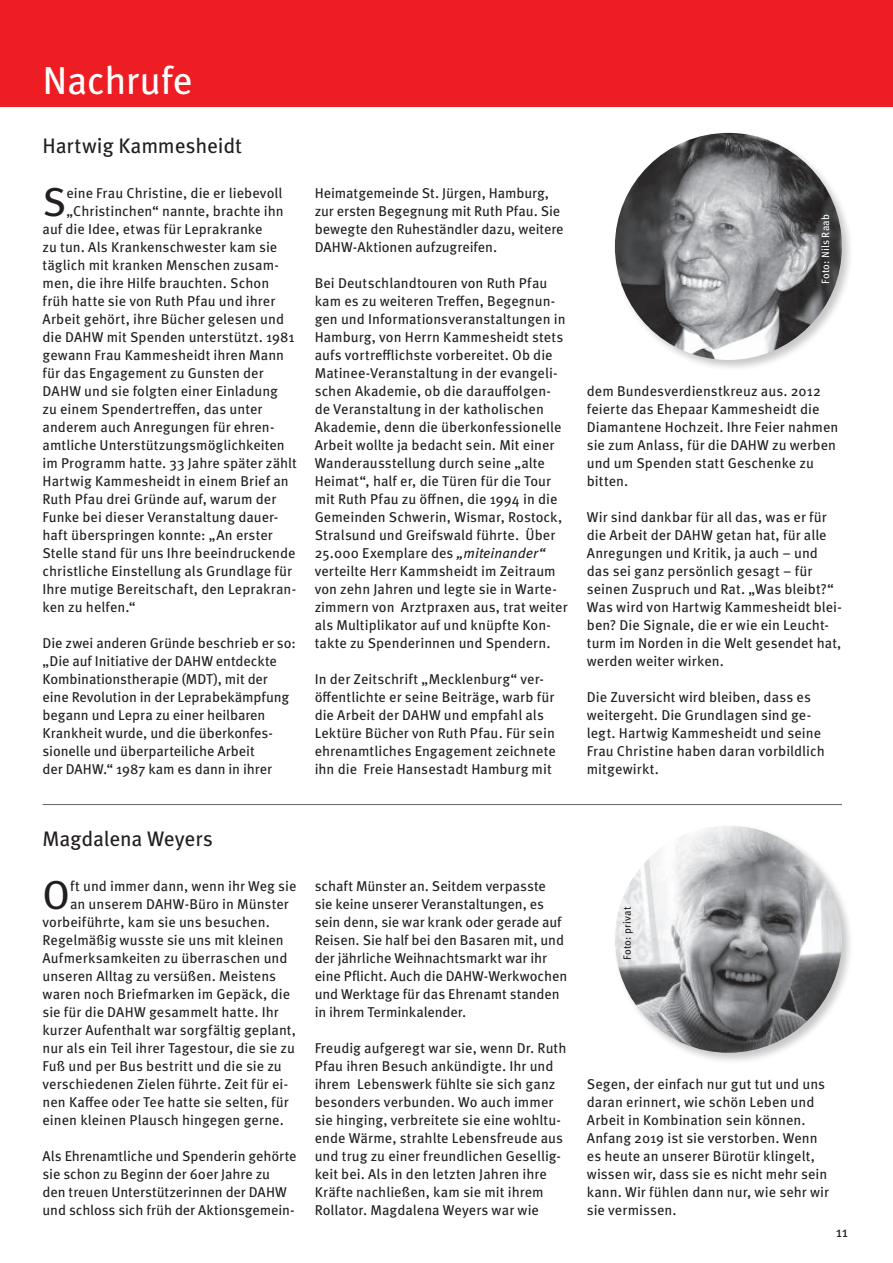
<style>
.page{position:relative;width:893px;height:1263px;background:#fff}
.page>*{position:absolute;margin:0;border:0;box-sizing:border-box;transform-origin:0 0}
.t1{font:40.35px "Meta OT";color:#231f20}
.t2{font:39px "Meta OT";letter-spacing:-.01em;color:#fff}
.t3{font:21px "Meta OT";letter-spacing:-.01em;color:#231f20}
.t4{font:14.25px/18px "Meta OT";letter-spacing:.005em;color:#231f20}
.t5{font:10.5px "Meta OT";letter-spacing:.02em;color:#fff}
.t6{font:10.5px "Meta OT";letter-spacing:.02em;color:#231f20}
.s1{font-style:italic}
</style>
<div class="page">
<div style="left:0;top:0;width:893px;height:106px;background:#ee1d23"></div>
<hr style="left:43px;top:804px;width:799px;height:1px;background:#636366">
<div style="left:612px;top:823px;width:241px;height:241px;background:#231f20;opacity:.25"></div>
<img style="left:615px;top:826px;width:227px;height:227px;border-radius:114px">
<div style="left:612px;top:130px;width:241px;height:241px;background:#231f20;opacity:.25"></div>
<img style="left:615px;top:133px;width:227px;height:227px;border-radius:114px">
<h2 class="t2" style="left:43px;top:55px;width:152px">Nachrufe</h2>
<h3 class="t3" style="left:43px;top:132px;width:201px">Hartwig Kammesheidt</h3>
<h1 class="t1" style="left:43px;top:176px;width:25px">S</h1>
<p class="t4" style="left:66px;top:185px;width:217px">eine Frau Christine, die er liebevoll</p>
<p class="t4" style="left:66px;top:203px;width:219px">„Christinchen“ nannte, brachte ihn</p>
<p class="t4" style="left:43px;top:221px;width:222px">auf die Idee, etwas für Leprakranke</p>
<p class="t4" style="left:43px;top:238px;width:236px">zu tun. Als Krankenschwester kam sie</p>
<p class="t4" style="left:43px;top:256px;width:238px">täglich mit kranken Menschen zusam-</p>
<p class="t4" style="left:43px;top:274px;width:228px">men, die ihre Hilfe brauchten. Schon</p>
<p class="t4" style="left:43px;top:292px;width:234px">früh hatte sie von Ruth Pfau und ihrer</p>
<p class="t4" style="left:43px;top:310px;width:243px">Arbeit gehört, ihre Bücher gelesen und</p>
<p class="t4" style="left:43px;top:328px;width:253px">die DAHW mit Spenden unterstützt. 1981</p>
<p class="t4" style="left:43px;top:346px;width:243px">gewann Frau Kammesheidt ihren Mann</p>
<p class="t4" style="left:43px;top:364px;width:223px">für das Engagement zu Gunsten der</p>
<p class="t4" style="left:43px;top:382px;width:237px">DAHW und sie folgten einer Einladung</p>
<p class="t4" style="left:43px;top:400px;width:221px">zu einem Spendertreffen, das unter</p>
<p class="t4" style="left:43px;top:418px;width:233px">anderem auch Anregungen für ehren-</p>
<p class="t4" style="left:43px;top:436px;width:244px">amtliche Unterstützungsmöglichkeiten</p>
<p class="t4" style="left:43px;top:454px;width:256px">im Programm hatte. 33 Jahre später zählt</p>
<p class="t4" style="left:43px;top:472px;width:248px">Hartwig Kammesheidt in einem Brief an</p>
<p class="t4" style="left:43px;top:490px;width:235px">Ruth Pfau drei Gründe auf, warum der</p>
<p class="t4" style="left:43px;top:508px;width:237px">Funke bei dieser Veranstaltung dauer-</p>
<p class="t4" style="left:43px;top:526px;width:232px">haft überspringen konnte: „An erster</p>
<p class="t4" style="left:43px;top:544px;width:255px">Stelle stand für uns Ihre beeindruckende</p>
<p class="t4" style="left:43px;top:562px;width:251px">christliche Einstellung als Grundlage für</p>
<p class="t4" style="left:43px;top:580px;width:255px">Ihre mutige Bereitschaft, den Leprakran-</p>
<p class="t4" style="left:43px;top:598px;width:95px">ken zu helfen.“</p>
<p class="t4" style="left:43px;top:634px;width:255px">Die zwei anderen Gründe beschrieb er so: „Die auf Initiative der DAHW entdeckte Kombinationstherapie (MDT), mit der eine Revolution in der Leprabekämpfung begann und Lepra zu einer heilbaren Krankheit wurde, und die überkonfes&shy;sionelle und überparteiliche Arbeit<br>der DAHW.“ 1987 kam es dann in ihrer</p>
<p class="t4" style="left:315px;top:184px;width:250px">Heimatgemeinde St. Jürgen, Hamburg, zur ersten Begegnung mit Ruth Pfau. Sie bewegte den Ruheständler dazu, weitere DAHW-Aktionen aufzugreifen.</p>
<p class="t4" style="left:315px;top:274px;width:254px">Bei Deutschlandtouren von Ruth Pfau kam es zu weiteren Treffen, Begegnun&shy;gen und Informationsveranstaltungen in Hamburg, von Herrn Kammesheidt stets aufs vortrefflichste vorbereitet. Ob die Matinee-Veranstaltung in der evangeli&shy;schen Akademie, ob die darauffolgen&shy;de Veranstaltung in der katholischen Akademie, denn die überkonfessionelle Arbeit wollte ja bedacht sein. Mit einer Wanderausstellung durch seine „alte Heimat“, half er, die Türen für die Tour mit Ruth Pfau zu öffnen, die 1994 in die Gemeinden Schwerin, Wismar, Rostock, Stralsund und Greifswald führte. Über 25.000 Exemplare des <span class="s1">„miteinander“ </span>verteilte Herr Kammsheidt im Zeitraum von zehn Jahren und legte sie in Warte&shy;zimmern von Arztpraxen aus, trat weiter als Multiplikator auf und knüpfte Kon&shy;takte zu Spenderinnen und Spendern.</p>
<p class="t4" style="left:315px;top:670px;width:243px">In der Zeitschrift „Mecklenburg“ ver&shy;öffentlichte er seine Beiträge, warb für die Arbeit der DAHW und empfahl als Lektüre Bücher von Ruth Pfau. Für sein ehrenamtliches Engagement zeichnete ihn die Freie Hansestadt Hamburg mit</p>
<p class="t5" style="left:819px;top:284px;width:71px;rotate:-90deg">Foto: Nils Raab</p>
<p class="t4" style="left:587px;top:382px;width:253px">dem Bundesverdienstkreuz aus. 2012 feierte das Ehepaar Kammesheidt die<br>Diamantene Hochzeit. Ihre Feier nahmen sie zum Anlass, für die DAHW zu werben und um Spenden statt Geschenke zu bitten.</p>
<p class="t4" style="left:587px;top:508px;width:256px">Wir sind dankbar für all das, was er für die Arbeit der DAHW getan hat, für alle Anregungen und Kritik, ja auch – und das sei ganz persönlich gesagt – für seinen Zuspruch und Rat. „Was bleibt?“ Was wird von Hartwig Kammesheidt blei&shy;ben? Die Signale, die er wie ein Leucht&shy;turm im Norden in die Welt gesendet hat, werden weiter wirken.</p>
<p class="t4" style="left:587px;top:688px;width:240px">Die Zuversicht wird bleiben, dass es weitergeht. Die Grundlagen sind ge&shy;legt. Hartwig Kammesheidt und seine<br>Frau Christine haben daran vorbildlich mitgewirkt.</p>
<h3 class="t3" style="left:43px;top:825px;width:172px">Magdalena Weyers</h3>
<h1 class="t1" style="left:43px;top:869px;width:29px">O</h1>
<p class="t4" style="left:70px;top:878px;width:228px">ft und immer dann, wenn ihr Weg sie</p>
<p class="t4" style="left:70px;top:896px;width:220px">an unserem DAHW-Büro in Münster</p>
<p class="t4" style="left:43px;top:913px;width:229px">vorbeiführte, kam sie uns besuchen.</p>
<p class="t4" style="left:43px;top:931px;width:243px">Regelmäßig wusste sie uns mit kleinen</p>
<p class="t4" style="left:43px;top:949px;width:246px">Aufmerksamkeiten zu überraschen und</p>
<p class="t4" style="left:43px;top:967px;width:235px">unseren Alltag zu versüßen. Meistens</p>
<p class="t4" style="left:43px;top:985px;width:249px">waren noch Briefmarken im Gepäck, die</p>
<p class="t4" style="left:43px;top:1003px;width:238px">sie für die DAHW gesammelt hatte. Ihr</p>
<p class="t4" style="left:43px;top:1021px;width:255px">kurzer Aufenthalt war sorgfältig geplant,</p>
<p class="t4" style="left:43px;top:1039px;width:254px">nur als ein Teil ihrer Tagestour, die sie zu</p>
<p class="t4" style="left:43px;top:1057px;width:241px">Fuß und per Bus bestritt und die sie zu</p>
<p class="t4" style="left:43px;top:1075px;width:247px">verschiedenen Zielen führte. Zeit für ei-</p>
<p class="t4" style="left:43px;top:1093px;width:248px">nen Kaffee oder Tee hatte sie selten, für</p>
<p class="t4" style="left:43px;top:1111px;width:243px">einen kleinen Plausch hingegen gerne.</p>
<p class="t4" style="left:43px;top:1147px;width:256px">Als Ehrenamtliche und Spenderin gehörte sie schon zu Beginn der 60er Jahre zu den treuen Unterstützerinnen der DAHW und schloss sich früh der Aktionsgemein-</p>
<p class="t4" style="left:315px;top:877px;width:254px">schaft Münster an. Seitdem verpasste sie keine unserer Veranstaltungen, es sein denn, sie war krank oder gerade auf Reisen. Sie half bei den Basaren mit, und der jährliche Weihnachtsmarkt war ihr eine Pflicht. Auch die DAHW-Werkwochen und Werktage für das Ehrenamt standen in ihrem Terminkalender.</p>
<p class="t4" style="left:315px;top:1039px;width:253px">Freudig aufgeregt war sie, wenn Dr. Ruth Pfau ihren Besuch ankündigte. Ihr und ihrem Lebenswerk fühlte sie sich ganz besonders verbunden. Wo auch immer sie hinging, verbreitete sie eine wohltu&shy;ende Wärme, strahlte Lebensfreude aus und trug zu einer freundlichen Gesellig&shy;keit bei. Als in den letzten Jahren ihre Kräfte nachließen, kam sie mit ihrem Rollator. Magdalena Weyers war wie</p>
<p class="t6" style="left:621px;top:960px;width:55px;rotate:-90deg">Foto: privat</p>
<p class="t4" style="left:587px;top:1076px;width:244px">Segen, der einfach nur gut tut und uns daran erinnert, wie schön Leben und Arbeit in Kombination sein können.<br>Anfang 2019 ist sie verstorben. Wenn es heute an unserer Bürotür klingelt, wissen wir, dass sie es nicht mehr sein kann. Wir fühlen dann nur, wie sehr wir sie vermissen.</p>
<p class="t4" style="left:836px;top:1223px;width:14px">11</p>
</div>
